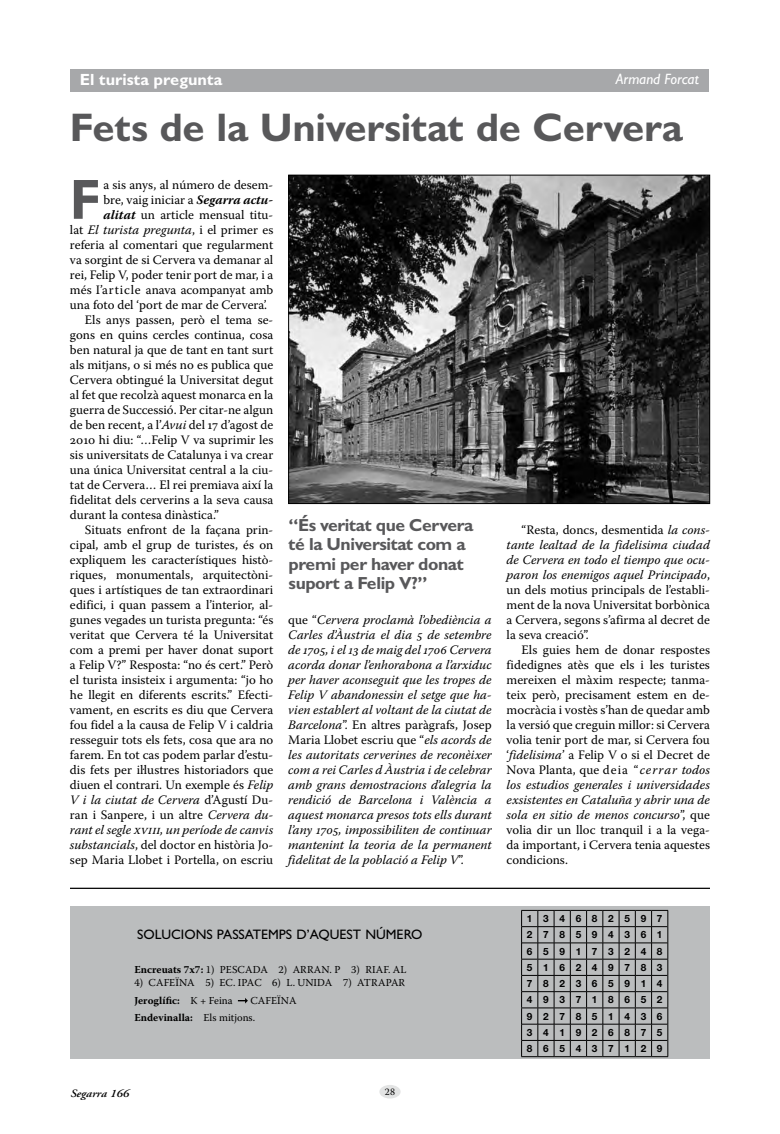
<style>
.page{position:relative;width:780px;height:1134px;background:#fff}
.page>*{position:absolute;margin:0;border:0;box-sizing:border-box;transform-origin:0 0}
.t1{font:700 56.88px "Gill Sans MT Pro";color:#58585a;scale:.9 1}
.t2{font:700 40px "Gill Sans MT Pro";letter-spacing:-.01em;color:#58585a}
.t3{font:700 17.5px/19.4px "Gill Sans MT Pro";letter-spacing:-.025em;color:#58585a}
.t4{font:700 16.25px "Gill Sans MT Pro";color:#fff}
.t5{font:italic 500 15px "Gill Sans MT Pro";color:#fff}
.t6{font:500 13.75px "Gill Sans MT Pro";color:#000}
.t7{font:12.88px/15px "Warnock Pro";color:#000;text-align:justify}
.t8{font:italic 12.88px/15px "Warnock Pro";color:#000;text-align:justify}
.t9{font:italic 600 11.25px "Adobe Garamond Pro";color:#000;scale:1.1 1}
.t10{font:10.62px/17.8px "Warnock Pro";letter-spacing:.005em;color:#000}
.t11{font:700 10px/16.2px "Helvetica Neue LT Std";letter-spacing:1.07em;color:#000;text-align:justify}
.t12{font:10px "Warnock Pro";color:#000}
.s1{font-weight:700;font-style:italic}
.s2{font-style:normal}
.s3{font-style:italic}
.s4{font-weight:700}
</style>
<div class="page">
<div style="left:379px;top:1085px;width:22px;height:13px;background:#e3e4e4;border-radius:50%"></div>
<div style="left:70px;top:906px;width:640px;height:153px;background:#bbbdbe"></div>
<img style="left:290px;top:177px;width:418px;height:325px">
<div style="left:288px;top:175px;width:422px;height:329px;border:1px solid #000"></div>
<div style="left:70px;top:69px;width:639px;height:22px;background:#a7a8aa"></div>
<svg style="left:238px;top:998px;width:10px;height:5px"></svg>
<hr style="left:70px;top:888px;width:640px;height:1px;background:#000">
<svg style="left:521px;top:910px;width:148px;height:147px"></svg>
<p class="t4" style="left:80px;top:69px;width:144px">El turista pregunta</p>
<p class="t5" style="left:616px;top:70px;width:85px">Armand Forcat</p>
<h2 class="t2" style="left:70px;top:103px;width:614px">Fets de la Universitat de Cervera</h2>
<h1 class="t1" style="left:70px;top:164px;width:36px">F</h1>
<p class="t7" style="left:103px;top:177px;width:171px">a sis anys, al número de desem-</p>
<p class="t7" style="left:103px;top:192px;width:171px">bre, vaig iniciar a <span class="s1">Segarra actu-</span></p>
<p class="t7" style="left:103px;top:207px;width:171px"><span class="s1">alitat</span> un article mensual titu-</p>
<p class="t8" style="left:70px;top:222px;width:205px"><span class="s2">lat</span> El turista pregunta<span class="s2">, i el primer es</span></p>
<p class="t7" style="left:70px;top:237px;width:205px">referia al comentari que regularment</p>
<p class="t7" style="left:70px;top:252px;width:205px">va sorgint de si Cervera va demanar al</p>
<p class="t7" style="left:70px;top:267px;width:205px">rei, Felip V, poder tenir port de mar, i a</p>
<p class="t7" style="left:70px;top:282px;width:205px">més I’article anava acompanyat amb</p>
<p class="t7" style="left:70px;top:297px;width:199px">una foto del ‘port de mar de Cervera’.</p>
<p class="t7" style="left:85px;top:312px;width:190px">Els anys passen, però el tema se-</p>
<p class="t7" style="left:70px;top:327px;width:205px">gons en quins cercles continua, cosa</p>
<p class="t7" style="left:70px;top:342px;width:205px">ben natural ja que de tant en tant surt</p>
<p class="t7" style="left:70px;top:357px;width:205px">als mitjans, o si més no es publica que</p>
<p class="t7" style="left:70px;top:372px;width:205px">Cervera obtingué la Universitat degut</p>
<p class="t7" style="left:70px;top:387px;width:205px">al fet que recolzà aquest monarca en la</p>
<p class="t7" style="left:70px;top:402px;width:205px">guerra de Successió. Per citar-ne algun</p>
<p class="t7" style="left:70px;top:417px;width:205px">de ben recent, a l’<span class="s3">Avui</span> del 17 d’agost de</p>
<p class="t7" style="left:70px;top:432px;width:205px">2010 hi diu: “…Felip V va suprimir les</p>
<p class="t7" style="left:70px;top:447px;width:205px">sis universitats de Catalunya i va crear</p>
<p class="t7" style="left:70px;top:462px;width:205px">una única Universitat central a la ciu-</p>
<p class="t7" style="left:70px;top:477px;width:205px">tat de Cervera… El rei premiava així la</p>
<p class="t7" style="left:70px;top:492px;width:205px">fidelitat dels cerverins a la seva causa</p>
<p class="t7" style="left:70px;top:507px;width:151px">durant la contesa dinàstica.”</p>
<p class="t7" style="left:85px;top:522px;width:190px">Situats enfront de la façana prin-</p>
<p class="t7" style="left:70px;top:537px;width:205px">cipal, amb el grup de turistes, és on</p>
<p class="t7" style="left:70px;top:552px;width:205px">expliquem les característiques histò-</p>
<p class="t7" style="left:70px;top:567px;width:205px">riques, monumentals, arquitectòni-</p>
<p class="t7" style="left:70px;top:582px;width:205px">ques i artístiques de tan extraordinari</p>
<p class="t7" style="left:70px;top:597px;width:205px">edifici, i quan passem a l’interior, al-</p>
<p class="t7" style="left:70px;top:612px;width:205px">gunes vegades un turista pregunta: “és</p>
<p class="t7" style="left:70px;top:627px;width:205px">veritat que Cervera té la Universitat</p>
<p class="t7" style="left:70px;top:642px;width:205px">com a premi per haver donat suport</p>
<p class="t7" style="left:70px;top:657px;width:205px">a Felip V?” Resposta: “no és cert.” Però</p>
<p class="t7" style="left:70px;top:672px;width:205px">el turista insisteix i argumenta: “jo ho</p>
<p class="t7" style="left:70px;top:687px;width:205px">he llegit en diferents escrits.” Efecti-</p>
<p class="t7" style="left:70px;top:702px;width:205px">vament, en escrits es diu que Cervera</p>
<p class="t7" style="left:70px;top:717px;width:205px">fou fidel a la causa de Felip V i caldria</p>
<p class="t7" style="left:70px;top:732px;width:205px">resseguir tots els fets, cosa que ara no</p>
<p class="t7" style="left:70px;top:747px;width:205px">farem. En tot cas podem parlar d’estu-</p>
<p class="t7" style="left:70px;top:762px;width:205px">dis fets per iŀlustres historiadors que</p>
<p class="t7" style="left:70px;top:777px;width:205px">diuen el contrari. Un exemple és <span class="s3">Felip</span></p>
<p class="t8" style="left:70px;top:792px;width:205px">V i la ciutat de Cervera <span class="s2">d’Agustí Du-</span></p>
<p class="t7" style="left:70px;top:807px;width:205px">ran i Sanpere, i un altre <span class="s3">Cervera du-</span></p>
<p class="t8" style="left:70px;top:822px;width:205px">rant el segle XVIII, un període de canvis</p>
<p class="t7" style="left:70px;top:837px;width:205px"><span class="s3">substancials</span>, del doctor en història Jo-</p>
<p class="t7" style="left:70px;top:852px;width:205px">sep Maria Llobet i Portella, on escriu</p>
<h3 class="t3" style="left:289px;top:515px;width:186px">“És veritat que Cervera té la Universitat com a premi per haver donat suport a Felip V?”</h3>
<p class="t7" style="left:507px;top:522px;width:205px;text-indent:15px">“Resta, doncs, desmentida <span class="s3">la cons&shy;tante lealtad de la fidelisima ciudad de Cervera en todo el tiempo que ocu&shy;paron los enemigos aquel Principado</span>, un dels motius principals de l’establi&shy;ment de la nova Universitat borbònica a Cervera, segons s’afirma al decret de la seva creació”.</p>
<p class="t7" style="left:507px;top:642px;width:205px;text-indent:15px">Els guies hem de donar respostes fidedignes atès que els i les turistes mereixen el màxim respecte; tanma&shy;teix però, precisament estem en de&shy;mocràcia i vostès s’han de quedar amb la versió que creguin millor: si Cervera volia tenir port de mar, si Cervera fou ‘<span class="s3">fidelisima</span>’ a Felip V o si el Decret de Nova Planta, que deia “<span class="s3">cerrar todos los estudios generales i universidades exsistentes en Cataluña y abrir una de sola en sitio de menos concurso</span>”, que volia dir un lloc tranquil i a la vega&shy;da important, i Cervera tenia aquestes condicions.</p>
<p class="t8" style="left:288px;top:612px;width:205px"><span class="s2">que “</span>Cervera proclamà l’obediència a Carles d’Àustria el dia 5 de setembre de 1705, i el 13 de maig del 1706 Cervera acorda donar l’enhorabona a l’arxiduc per haver aconseguit que les tropes de Felip V abandonessin el setge que ha&shy;vien establert al voltant de la ciutat de Barcelona<span class="s2">”. En altres paràgrafs, Josep Maria Llobet escriu que “</span>els acords de les autoritats cerverines de reconèixer com a rei Carles d Àustria i de celebrar amb grans demostracions d’alegria la rendició de Barcelona i València a aquest monarca presos tots ells durant l’any 1705, impossibiliten de continuar mantenint la teoria de la permanent fidelitat de la població a Felip V<span class="s2">”.</span></p>
<p class="t6" style="left:137px;top:926px;width:287px">SOLUCIONS PASSATEMPS D’AQUEST NÚMERO</p>
<p class="t10" style="left:134px;top:960px;width:274px"><span class="s4">Encreuats 7x7:</span> 1) PESCADA 2) ARRAN. P 3) RIAF. AL</p>
<p class="t10" style="left:134px;top:973px;width:272px">4) CAFEÏNA 5) EC. IPAC 6) L. UNIDA 7) ATRAPAR<br><span class="s4">Jeroglífic:</span> K + Feina</p>
<p class="t10" style="left:134px;top:991px;width:164px;text-indent:116px">CAFEÏNA<br><span class="s4">Endevinalla:</span> Els mitjons.</p>
<p class="t9" style="left:71px;top:1087px;width:55px">Segarra 166</p>
<p class="t12" style="left:385px;top:1085px;width:12px">28</p>
<p class="t11" style="left:527px;top:910px;width:137px">134682597<br>278594361<br>659173248<br>516249783<br>782365914<br>493718652<br>927851436<br>341926875<br>865437129</p>
</div>
